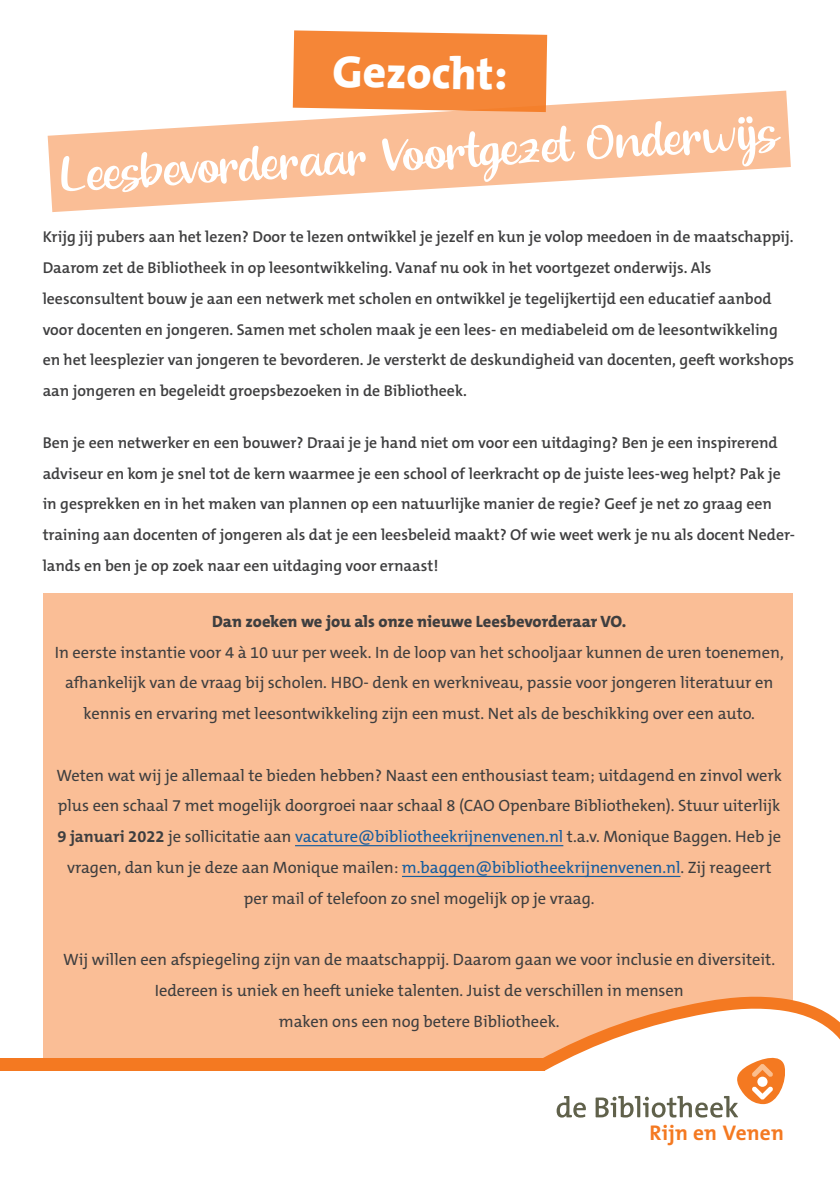
<style>
.page{position:relative;width:840px;height:1186px;background:#fff}
.page>*{position:absolute;margin:0;border:0;box-sizing:border-box;transform-origin:0 0}
.t1{font:47.25px "Beloved Teacher";color:#fff}
.t2{font:800 45.5px "The Mix C5";color:#fff}
.t3{font:700 21.31px "The Mix";letter-spacing:.01em;color:#f47921}
.t4{font:16.45px/30.8px "The Mix C5";color:#3e3e3f;text-align:center}
.t5{font:800 16.45px "The Mix C5";color:#3e3e3f}
.t6{font:600 15.75px/30.8px "The Mix C5";color:#3e3e3f}
.s1{font-weight:700}
.s2{color:#175d9e}
</style>
<div class="page">
<div style="left:43px;top:593px;width:749px;height:488px;background:#fabe96"></div>
<svg style="left:48px;top:91px;width:742px;height:121px;fill:#fabe96"></svg>
<svg style="left:293px;top:30px;width:254px;height:82px;background:#f58d42"></svg>
<div style="left:2px;top:1070px;width:834px;height:115px;background:#fff"></div>
<div style="left:0;top:1058px;width:545px;height:12px;background:#f47921"></div>
<hr style="left:295px;top:845px;width:268px;height:1px;background:#175d9e">
<hr style="left:402px;top:876px;width:278px;height:1px;background:#175d9e">
<svg style="left:519px;top:988px;width:320px;height:129px"></svg>
<h2 class="t2" style="left:333px;top:42px;width:177px;rotate:1deg">Gezocht:</h2>
<h1 class="t1" style="left:59px;top:156px;width:720px;rotate:-4deg">Leesbevorderaar Voortgezet Onderwijs</h1>
<p class="t6" style="left:43px;top:222px;width:752px">Krijg jij pubers aan het lezen? Door te lezen ontwikkel je jezelf en kun je volop meedoen in de maatschappij.<br>Daarom zet de Bibliotheek in op leesontwikkeling. Vanaf nu ook in het voortgezet onderwijs. Als leesconsultent bouw je aan een netwerk met scholen en ontwikkel je tegelijkertijd een educatief aanbod voor docenten en jongeren. Samen met scholen maak je een lees- en mediabeleid om de leesontwikkeling en het leesplezier van jongeren te bevorderen. Je versterkt de deskundigheid van docenten, geeft workshops aan jongeren en begeleidt groepsbezoeken in de Bibliotheek.</p>
<p class="t6" style="left:43px;top:427px;width:753px">Ben je een netwerker en een bouwer? Draai je je hand niet om voor een uitdaging? Ben je een inspirerend adviseur en kom je snel tot de kern waarmee je een school of leerkracht op de juiste lees-weg helpt? Pak je in gesprekken en in het maken van plannen op een natuurlijke manier de regie? Geef je net zo graag een training aan docenten of jongeren als dat je een leesbeleid maakt? Of wie weet werk je nu als docent Neder&shy;lands en ben je op zoek naar een uitdaging voor ernaast!</p>
<p class="t5" style="left:212px;top:610px;width:415px">Dan zoeken we jou als onze nieuwe Leesbevorderaar VO.</p>
<p class="t4" style="left:55px;top:637px;width:730px">In eerste instantie voor 4 à 10 uur per week. In de loop van het schooljaar kunnen de uren toenemen, afhankelijk van de vraag bij scholen. HBO- denk en werkniveau, passie voor jongeren literatuur en kennis en ervaring met leesontwikkeling zijn een must. Net als de beschikking over een auto.</p>
<p class="t4" style="left:56px;top:760px;width:727px">Weten wat wij je allemaal te bieden hebben? Naast een enthousiast team; uitdagend en zinvol werk plus een schaal 7 met mogelijk doorgroei naar schaal 8 (CAO Openbare Bibliotheken). Stuur uiterlijk <span class="s1">9 januari 2022</span> je sollicitatie aan <span class="s2">vacature@bibliotheekrijnenvenen.nl</span> t.a.v. Monique Baggen. Heb je vragen, dan kun je deze aan Monique mailen: <span class="s2">m.baggen@bibliotheekrijnenvenen.nl</span>. Zij reageert per mail of telefoon zo snel mogelijk op je vraag.</p>
<p class="t4" style="left:63px;top:944px;width:713px">Wij willen een afspiegeling zijn van de maatschappij. Daarom gaan we voor inclusie en diversiteit.<br>Iedereen is uniek en heeft unieke talenten. Juist de verschillen in mensen<br>maken ons een nog betere Bibliotheek.</p>
<h3 class="t3" style="left:649px;top:1118px;width:136px">Rijn en Venen</h3>
</div>
